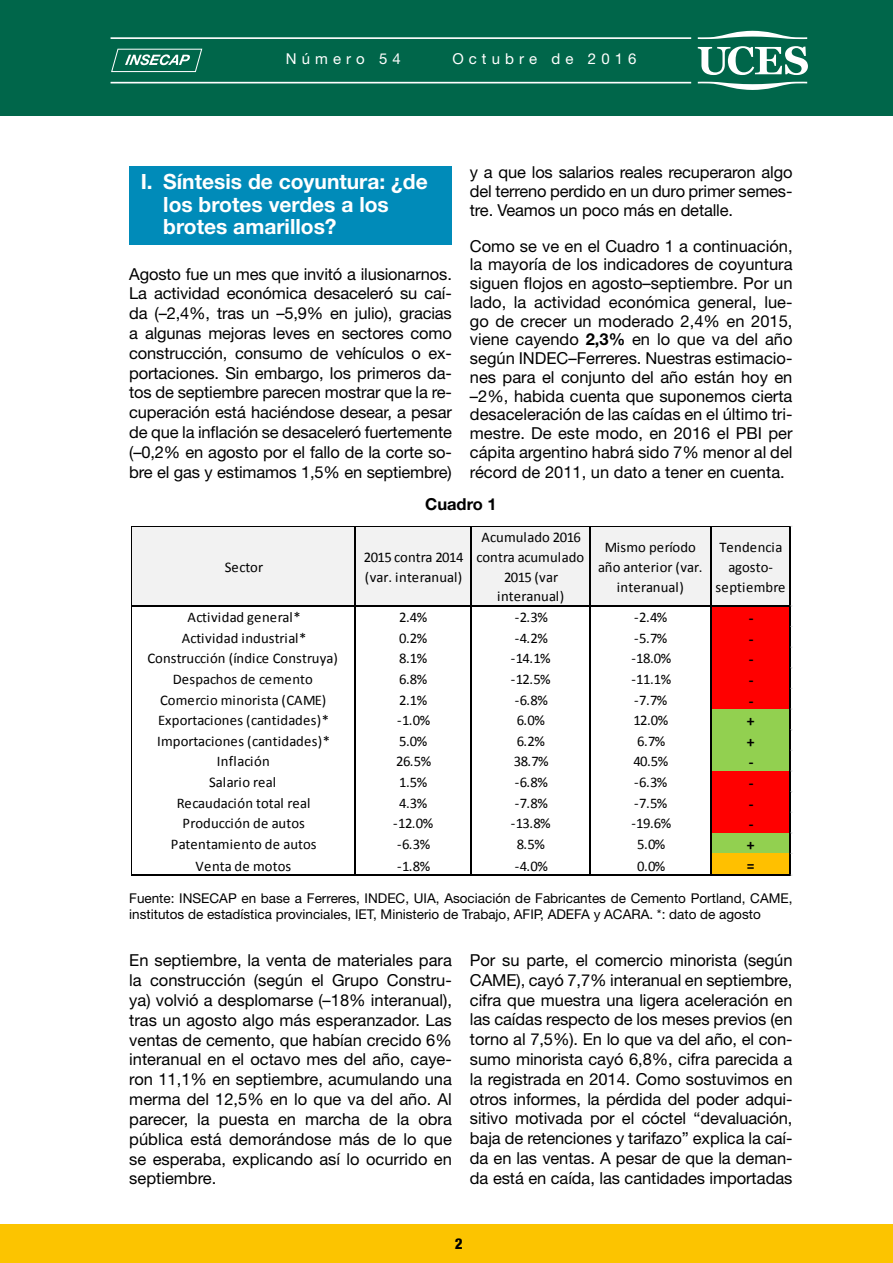
<style>
.page{position:relative;width:893px;height:1263px;background:#fff}
.page>*{position:absolute;margin:0;border:0;box-sizing:border-box;transform-origin:0 0}
.t1{font:700 21px/22.5px "Helvetica Neue LT Std";color:#fff}
.t2{font:16.5px/19.8px "Helvetica Neue LT Std";letter-spacing:-.005em;color:#000;text-align:justify}
.t3{font:700 16.5px "Helvetica Neue LT Std";color:#000}
.t4{font:700 15.75px "Calibri";color:#000}
.t5{font:15px "Helvetica Neue LT Std";letter-spacing:.34em;color:#fff}
.t6{font:800 condensed 15px "Helvetica Neue LT Std";color:#000}
.t7{font:14.7px/19.6px "Calibri";letter-spacing:.005em;color:#000;text-align:center}
.t8{font:13.5px/16.2px "Helvetica Neue LT Std";color:#000}
.s1{font-weight:700}
</style>
<div class="page">
<div style="left:0;top:0;width:893px;height:116px;background:#00664a"></div>
<div style="left:0;top:1225px;width:893px;height:38px;background:#fcc400"></div>
<svg style="left:111px;top:49px;width:91px;height:23px"></svg>
<svg style="left:698px;top:82px;width:109px;height:8px"></svg>
<svg style="left:698px;top:31px;width:109px;height:8px"></svg>
<svg style="left:698px;top:46px;width:110px;height:29px"></svg>
<hr style="left:111px;top:37px;width:580px;height:2px;background:#fff">
<hr style="left:111px;top:82px;width:580px;height:1px;background:#fff">
<div style="left:129px;top:167px;width:323px;height:78px;background:#008bb9"></div>
<div style="left:132px;top:527px;width:659px;height:80px;background:#f2f2f2"></div>
<div style="left:711px;top:606px;width:80px;height:104px;background:#f00"></div>
<div style="left:711px;top:709px;width:80px;height:63px;background:#92d050"></div>
<div style="left:711px;top:771px;width:80px;height:63px;background:#f00"></div>
<div style="left:711px;top:833px;width:80px;height:21px;background:#92d050"></div>
<div style="left:711px;top:853px;width:80px;height:23px;background:#ffc000"></div>
<hr style="left:132px;top:526px;width:659px;height:1px;background:#000">
<hr style="left:132px;top:605px;width:659px;height:2px;background:#000">
<hr style="left:132px;top:874px;width:659px;height:2px;background:#000">
<hr style="left:131px;top:526px;width:1px;height:350px;background:#000">
<hr style="left:354px;top:527px;width:2px;height:349px;background:#000">
<hr style="left:470px;top:527px;width:2px;height:349px;background:#000">
<hr style="left:589px;top:527px;width:2px;height:349px;background:#000">
<hr style="left:710px;top:527px;width:2px;height:349px;background:#000">
<hr style="left:789px;top:526px;width:2px;height:350px;background:#000">
<p class="t5" style="left:286px;top:50px;width:117px">Número 54</p>
<p class="t5" style="left:452px;top:50px;width:186px">Octubre de 2016</p>
<p class="t1" style="left:163px;top:170px;width:266px;text-indent:-22px">I. Síntesis de coyuntura: ¿de los brotes verdes a los brotes amarillos?</p>
<p class="t2" style="left:129px;top:264px;width:324px">Agosto fue un mes que invitó a ilusionarnos.<br>La actividad económica desaceleró su caí&shy;da (–2,4%, tras un –5,9% en julio), gracias a algunas mejoras leves en sectores como construcción, consumo de vehículos o ex&shy;portaciones. Sin embargo, los primeros da&shy;tos de septiembre parecen mostrar que la re&shy;cuperación está haciéndose desear, a pesar de que la inflación se desaceleró fuertemente (–0,2% en agosto por el fallo de la corte so&shy;bre el gas y estimamos 1,5% en septiembre)</p>
<p class="t2" style="left:470px;top:163px;width:324px;line-height:18.8px">y a que los salarios reales recuperaron algo del terreno perdido en un duro primer semes&shy;tre. Veamos un poco más en detalle.</p>
<p class="t2" style="left:470px;top:236px;width:324px;line-height:18.9px">Como se ve en el Cuadro 1 a continuación, la mayoría de los indicadores de coyuntura siguen flojos en agosto–septiembre. Por un lado, la actividad económica general, lue&shy;go de crecer un moderado 2,4% en 2015, viene cayendo <span class="s1">2,3%</span> en lo que va del año según INDEC–Ferreres. Nuestras estimacio&shy;nes para el conjunto del año están hoy en –2%, habida cuenta que suponemos cierta desaceleración de las caídas en el último tri&shy;mestre. De este modo, en 2016 el PBI per cápita argentino habrá sido 7% menor al del récord de 2011, un dato a tener en cuenta.</p>
<p class="t3" style="left:425px;top:494px;width:73px">Cuadro 1</p>
<p class="t7" style="left:225px;top:557px;width:40px">Sector</p>
<p class="t7" style="left:364px;top:547px;width:101px;text-align:left">2015 contra 2014 (var. interanual)</p>
<p class="t7" style="left:477px;top:528px;width:109px">Acumulado 2016 contra acumulado<br>2015 (var interanual)</p>
<p class="t7" style="left:598px;top:538px;width:106px">Mismo período año anterior (var. interanual)</p>
<p class="t7" style="left:716px;top:538px;width:71px">Tendencia agosto&shy;septiembre</p>
<p class="t7" style="left:188px;top:607px;width:115px">Actividad general*</p>
<p class="t7" style="left:399px;top:607px;width:30px">2.4%</p>
<p class="t7" style="left:515px;top:607px;width:35px">-2.3%</p>
<p class="t7" style="left:634px;top:607px;width:35px">-2.4%</p>
<p class="t4" style="left:749px;top:608px;width:6px">-</p>
<p class="t7" style="left:182px;top:628px;width:126px">Actividad industrial*</p>
<p class="t7" style="left:399px;top:628px;width:30px">0.2%</p>
<p class="t7" style="left:515px;top:628px;width:35px">-4.2%</p>
<p class="t7" style="left:634px;top:628px;width:35px">-5.7%</p>
<p class="t4" style="left:749px;top:628px;width:6px">-</p>
<p class="t7" style="left:147px;top:649px;width:192px">Construcción (índice Construya)</p>
<p class="t7" style="left:399px;top:649px;width:30px">8.1%</p>
<p class="t7" style="left:511px;top:649px;width:41px">-14.1%</p>
<p class="t7" style="left:631px;top:649px;width:41px">-18.0%</p>
<p class="t4" style="left:749px;top:649px;width:6px">-</p>
<p class="t7" style="left:173px;top:669px;width:141px">Despachos de cemento</p>
<p class="t7" style="left:399px;top:669px;width:30px">6.8%</p>
<p class="t7" style="left:511px;top:669px;width:41px">-12.5%</p>
<p class="t7" style="left:631px;top:669px;width:41px">-11.1%</p>
<p class="t4" style="left:749px;top:670px;width:6px">-</p>
<p class="t7" style="left:160px;top:690px;width:168px">Comercio minorista (CAME)</p>
<p class="t7" style="left:399px;top:690px;width:30px">2.1%</p>
<p class="t7" style="left:515px;top:690px;width:35px">-6.8%</p>
<p class="t7" style="left:634px;top:690px;width:35px">-7.7%</p>
<p class="t4" style="left:749px;top:690px;width:6px">-</p>
<p class="t7" style="left:158px;top:710px;width:172px">Exportaciones (cantidades)*</p>
<p class="t7" style="left:397px;top:710px;width:35px">-1.0%</p>
<p class="t7" style="left:517px;top:710px;width:30px">6.0%</p>
<p class="t7" style="left:633px;top:710px;width:37px">12.0%</p>
<p class="t4" style="left:747px;top:711px;width:9px">+</p>
<p class="t7" style="left:157px;top:731px;width:174px">Importaciones (cantidades)*</p>
<p class="t7" style="left:399px;top:731px;width:30px">5.0%</p>
<p class="t7" style="left:517px;top:731px;width:30px">6.2%</p>
<p class="t7" style="left:637px;top:731px;width:30px">6.7%</p>
<p class="t4" style="left:747px;top:731px;width:9px">+</p>
<p class="t7" style="left:217px;top:752px;width:54px">Inflación</p>
<p class="t7" style="left:396px;top:752px;width:37px">26.5%</p>
<p class="t7" style="left:514px;top:752px;width:37px">38.7%</p>
<p class="t7" style="left:633px;top:752px;width:37px">40.5%</p>
<p class="t4" style="left:749px;top:752px;width:6px">-</p>
<p class="t7" style="left:209px;top:772px;width:69px">Salario real</p>
<p class="t7" style="left:399px;top:772px;width:30px">1.5%</p>
<p class="t7" style="left:515px;top:772px;width:35px">-6.8%</p>
<p class="t7" style="left:634px;top:772px;width:35px">-6.3%</p>
<p class="t4" style="left:749px;top:773px;width:6px">-</p>
<p class="t7" style="left:177px;top:793px;width:135px">Recaudación total real</p>
<p class="t7" style="left:399px;top:793px;width:30px">4.3%</p>
<p class="t7" style="left:515px;top:793px;width:35px">-7.8%</p>
<p class="t7" style="left:634px;top:793px;width:35px">-7.5%</p>
<p class="t4" style="left:749px;top:793px;width:6px">-</p>
<p class="t7" style="left:183px;top:814px;width:124px">Producción de autos</p>
<p class="t7" style="left:393px;top:814px;width:41px">-12.0%</p>
<p class="t7" style="left:511px;top:814px;width:41px">-13.8%</p>
<p class="t7" style="left:631px;top:814px;width:41px">-19.6%</p>
<p class="t4" style="left:749px;top:814px;width:6px">-</p>
<p class="t7" style="left:171px;top:834px;width:147px">Patentamiento de autos</p>
<p class="t7" style="left:397px;top:834px;width:35px">-6.3%</p>
<p class="t7" style="left:517px;top:834px;width:30px">8.5%</p>
<p class="t7" style="left:637px;top:834px;width:30px">5.0%</p>
<p class="t4" style="left:747px;top:835px;width:9px">+</p>
<p class="t7" style="left:195px;top:856px;width:97px">Venta de motos</p>
<p class="t7" style="left:397px;top:856px;width:35px">-1.8%</p>
<p class="t7" style="left:515px;top:856px;width:35px">-4.0%</p>
<p class="t7" style="left:637px;top:856px;width:30px">0.0%</p>
<p class="t4" style="left:747px;top:855px;width:9px">=</p>
<p class="t8" style="left:129px;top:889px;width:665px">Fuente: INSECAP en base a Ferreres, INDEC, UIA, Asociación de Fabricantes de Cemento Portland, CAME, institutos de estadística provinciales, IET, Ministerio de Trabajo, AFIP, ADEFA y ACARA. *: dato de agosto</p>
<p class="t2" style="left:129px;top:950px;width:324px">En septiembre, la venta de materiales para la construcción (según el Grupo Constru&shy;ya) volvió a desplomarse (–18% interanual), tras un agosto algo más esperanzador. Las ventas de cemento, que habían crecido 6% interanual en el octavo mes del año, caye&shy;ron 11,1% en septiembre, acumulando una merma del 12,5% en lo que va del año. Al parecer, la puesta en marcha de la obra pública está demorándose más de lo que se esperaba, explicando así lo ocurrido en septiembre.</p>
<p class="t2" style="left:470px;top:950px;width:324px">Por su parte, el comercio minorista (según CAME), cayó 7,7% interanual en septiembre, cifra que muestra una ligera aceleración en las caídas respecto de los meses previos (en torno al 7,5%). En lo que va del año, el con&shy;sumo minorista cayó 6,8%, cifra parecida a la registrada en 2014. Como sostuvimos en otros informes, la pérdida del poder adqui&shy;sitivo motivada por el cóctel “devaluación, baja de retenciones y tarifazo” explica la caí&shy;da en las ventas. A pesar de que la deman&shy;da está en caída, las cantidades importadas</p>
<p class="t6" style="left:455px;top:1234px;width:9px">2</p>
</div>
